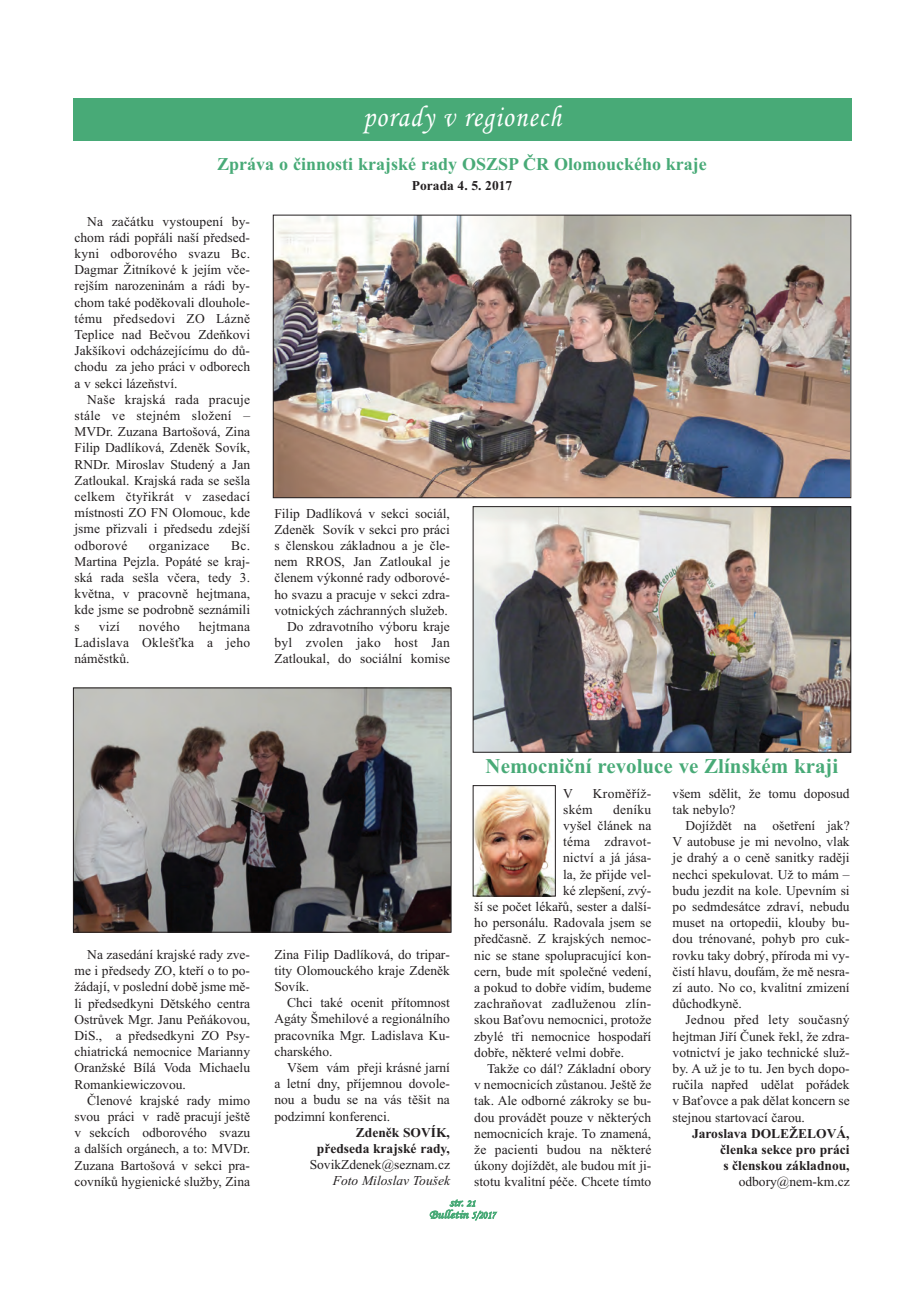
<style>
.page{position:relative;width:920px;height:1290px;background:#fff}
.page>*{position:absolute;margin:0;border:0;box-sizing:border-box;transform-origin:0 0}
.t1{font:30px "Monotype Corsiva";letter-spacing:.045em;color:#fff;scale:.9 1}
.t2{font:700 21px "Times New Roman";color:#48aa77}
.t3{font:700 18px "Times New Roman";color:#48aa77}
.t4{font:13.5px/16.2px "Times New Roman";color:#231f20;text-align:justify}
.t5{font:700 13.5px/16.2px "Times New Roman";color:#231f20;text-align:justify}
.t6{font:13.5px "Times New Roman";letter-spacing:.02em;color:#231f20}
.t7{font:italic 13.5px "Times New Roman";color:#231f20}
.t8{font:12.15px/12px "Monotype Corsiva";letter-spacing:-.015em;color:#48aa77;text-align:center;scale:1.11 1}
.s1{font-size:9.45px}
.s2{font-size:10.5px}
</style>
<div class="page">
<img style="left:475px;top:787px;width:79px;height:107px">
<div style="left:473px;top:785px;width:83px;height:111px;border:1px solid #231f20"></div>
<div style="left:73px;top:99px;width:778px;height:42px;background:#48aa77"></div>
<img style="left:275px;top:217px;width:574px;height:279px">
<div style="left:273px;top:215px;width:578px;height:283px;border:1px solid #231f20"></div>
<img style="left:475px;top:508px;width:374px;height:243px">
<div style="left:473px;top:506px;width:378px;height:247px;border:1px solid #231f20"></div>
<img style="left:75px;top:689px;width:374px;height:241px">
<div style="left:73px;top:687px;width:378px;height:245px;border:1px solid #231f20"></div>
<h1 class="t1" style="left:363px;top:98px;width:221px">porady v regionech</h1>
<h3 class="t3" style="left:217px;top:153px;width:491px">Zpráva o činnosti krajské rady OSZSP ČR Olomouckého kraje</h3>
<p class="t5" style="left:412px;top:177px;width:102px">Porada 4. 5. 2017</p>
<p class="t4" style="left:75px;top:213px;width:177px;text-indent:13px">Na začátku vystoupení by&shy;chom rádi popřáli naší předsed&shy;kyni odborového svazu Bc.<br>Dagmar Žitníkové k jejím vče&shy;rejším narozeninám a rádi by&shy;chom také poděkovali dlouhole&shy;tému předsedovi ZO Lázně Teplice nad Bečvou Zdeňkovi Jakšíkovi odcházejícímu do dů&shy;chodu za jeho práci v odborech a v sekci lázeňství.</p>
<p class="t4" style="left:75px;top:391px;width:177px;text-indent:13px">Naše krajská rada pracuje stále ve stejném složení – MVDr. Zuzana Bartošová, Zina Filip Dadlíková, Zdeněk Sovík, RNDr. Miroslav Studený a Jan Zatloukal. Krajská rada se sešla celkem čtyřikrát v zasedací místnosti ZO FN Olomouc, kde jsme přizvali i předsedu zdejší odborové</p>
<p class="t6" style="left:149px;top:537px;width:62px">organizace</p>
<p class="t4" style="left:75px;top:537px;width:177px;text-indent:157px">Bc.<br>Martina Pejzla. Popáté se kraj&shy;ská rada sešla včera, tedy 3. května, v pracovně hejtmana, kde jsme se podrobně seznámili s</p>
<p class="t4" style="left:75px;top:618px;width:177px;text-indent:124px">hejtmana Ladislava Oklešťka a jeho náměstků.</p>
<p class="t4" style="left:99px;top:618px;width:23px">vizí</p>
<p class="t4" style="left:139px;top:618px;width:43px">nového</p>
<p class="t4" style="left:274px;top:505px;width:177px;text-align:right">Filip Dadlíková v sekci sociál,<br>Zdeněk Sovík v sekci pro práci s členskou základnou a je čle&shy;nem RROS, Jan Zatloukal je členem výkonné rady odborové&shy;ho svazu a pracuje v sekci zdra&shy;votnických záchranných služeb.<br>Do zdravotního výboru kraje byl zvolen jako host Jan<br>Zatloukal, do sociální komise</p>
<p class="t4" style="left:75px;top:946px;width:177px;text-indent:13px">Na zasedání krajské rady zve&shy;me i předsedy ZO, kteří o to po&shy;žádají, v poslední době jsme mě&shy;li předsedkyni Dětského centra Ostrůvek Mgr. Janu Peňákovou, DiS., a předsedkyni ZO Psy&shy;chiatrická nemocnice Marianny Oranžské Bílá Voda Michaelu Romankiewiczovou.</p>
<p class="t4" style="left:75px;top:1092px;width:177px;text-indent:13px">Členové krajské rady mimo svou práci v radě pracují ještě v sekcích odborového svazu a dalších orgánech, a to: MVDr.<br>Zuzana Bartošová v sekci pra&shy;covníků hygienické služby, Zina</p>
<p class="t4" style="left:274px;top:946px;width:177px">Zina Filip Dadlíková, do tripar&shy;tity Olomouckého kraje Zdeněk Sovík.</p>
<p class="t4" style="left:274px;top:994px;width:177px;text-indent:13px">Chci také ocenit přítomnost Agáty Šmehilové a regionálního pracovníka Mgr. Ladislava Ku&shy;charského.</p>
<p class="t4" style="left:274px;top:1059px;width:177px;text-indent:13px">Všem vám přeji krásné jarní a letní dny, příjemnou dovole&shy;nou a budu se na vás těšit na podzimní konferenci.</p>
<p class="t5" style="left:317px;top:1124px;width:135px;text-align:right">Zdeněk SOVÍK, předseda krajské rady,</p>
<p class="t4" style="left:310px;top:1156px;width:142px">SovikZdenek@seznam.cz</p>
<p class="t7" style="left:333px;top:1173px;width:119px">Foto Miloslav Toušek</p>
<h2 class="t2" style="left:486px;top:753px;width:354px">Nemocniční revoluce ve Zlínském kraji</h2>
<p class="t4" style="left:563px;top:785px;width:11px">V</p>
<p class="t6" style="left:593px;top:785px;width:60px">Kroměříž-</p>
<p class="t4" style="left:563px;top:801px;width:31px">ském</p>
<p class="t4" style="left:613px;top:801px;width:40px">deníku</p>
<p class="t4" style="left:563px;top:817px;width:90px">vyšel článek na</p>
<p class="t6" style="left:563px;top:834px;width:90px">téma zdravot-</p>
<p class="t4" style="left:563px;top:850px;width:90px">nictví a já jása-</p>
<p class="t4" style="left:563px;top:866px;width:90px">la, že přijde vel-</p>
<p class="t4" style="left:563px;top:882px;width:90px">ké zlepšení, zvý-</p>
<p class="t4" style="left:474px;top:898px;width:179px">ší se počet lékařů, sester a další-</p>
<p class="t4" style="left:474px;top:914px;width:179px">ho personálu. Radovala jsem se</p>
<p class="t4" style="left:474px;top:931px;width:179px">předčasně. Z krajských nemoc-</p>
<p class="t4" style="left:474px;top:947px;width:179px">nic se stane spolupracující kon-</p>
<p class="t4" style="left:474px;top:963px;width:179px">cern, bude mít společné vedení,</p>
<p class="t4" style="left:474px;top:979px;width:179px">a pokud to dobře vidím, budeme</p>
<p class="t6" style="left:474px;top:996px;width:179px">zachraňovat zadluženou zlín-</p>
<p class="t4" style="left:474px;top:1012px;width:179px">skou Baťovu nemocnici, protože</p>
<p class="t4" style="left:474px;top:1028px;width:179px">zbylé tři nemocnice hospodaří</p>
<p class="t4" style="left:474px;top:1044px;width:151px">dobře, některé velmi dobře.</p>
<p class="t4" style="left:487px;top:1060px;width:166px">Takže co dál? Základní obory</p>
<p class="t4" style="left:474px;top:1076px;width:179px">v nemocnicích zůstanou. Ještě že</p>
<p class="t4" style="left:474px;top:1093px;width:179px">tak. Ale odborné zákroky se bu-</p>
<p class="t4" style="left:474px;top:1109px;width:179px">dou provádět pouze v některých</p>
<p class="t4" style="left:474px;top:1125px;width:179px">nemocnicích kraje. To znamená,</p>
<p class="t4" style="left:474px;top:1141px;width:179px">že pacienti budou na některé</p>
<p class="t4" style="left:474px;top:1157px;width:179px">úkony dojíždět, ale budou mít ji-</p>
<p class="t4" style="left:474px;top:1174px;width:179px">stotu kvalitní péče. Chcete tímto</p>
<p class="t4" style="left:673px;top:785px;width:179px">všem sdělit, že tomu doposud tak nebylo?</p>
<p class="t4" style="left:673px;top:817px;width:179px;text-indent:13px">Dojíždět na ošetření jak?<br>V autobuse je mi nevolno, vlak je drahý a o ceně sanitky raději nechci spekulovat. Už to mám – budu jezdit na kole. Upevním si po sedmdesátce zdraví, nebudu muset na ortopedii, klouby bu&shy;dou trénované, pohyb pro cuk&shy;rovku taky dobrý, příroda mi vy&shy;čistí hlavu, doufám, že mě nesra&shy;zí auto. No co, kvalitní zmizení důchodkyně.</p>
<p class="t4" style="left:673px;top:1012px;width:179px;text-indent:13px">Jednou před lety současný hejtman Jiří Čunek řekl, že zdra&shy;votnictví je jako technické služ&shy;by. A už je to tu. Jen bych dopo&shy;ručila napřed udělat pořádek v Baťovce a pak dělat koncern se stejnou startovací čarou.</p>
<p class="t5" style="left:720px;top:1125px;width:131px;text-indent:-28px">Jaroslava DOLEŽELOVÁ, členka sekce pro práci s členskou základnou,</p>
<p class="t4" style="left:739px;top:1174px;width:113px">odbory@nem-km.cz</p>
<p class="t8" style="left:429px;top:1196px;width:61px">str. <span class="s1">21<br></span>Bulletin <span class="s2">5/2017</span></p>
</div>
